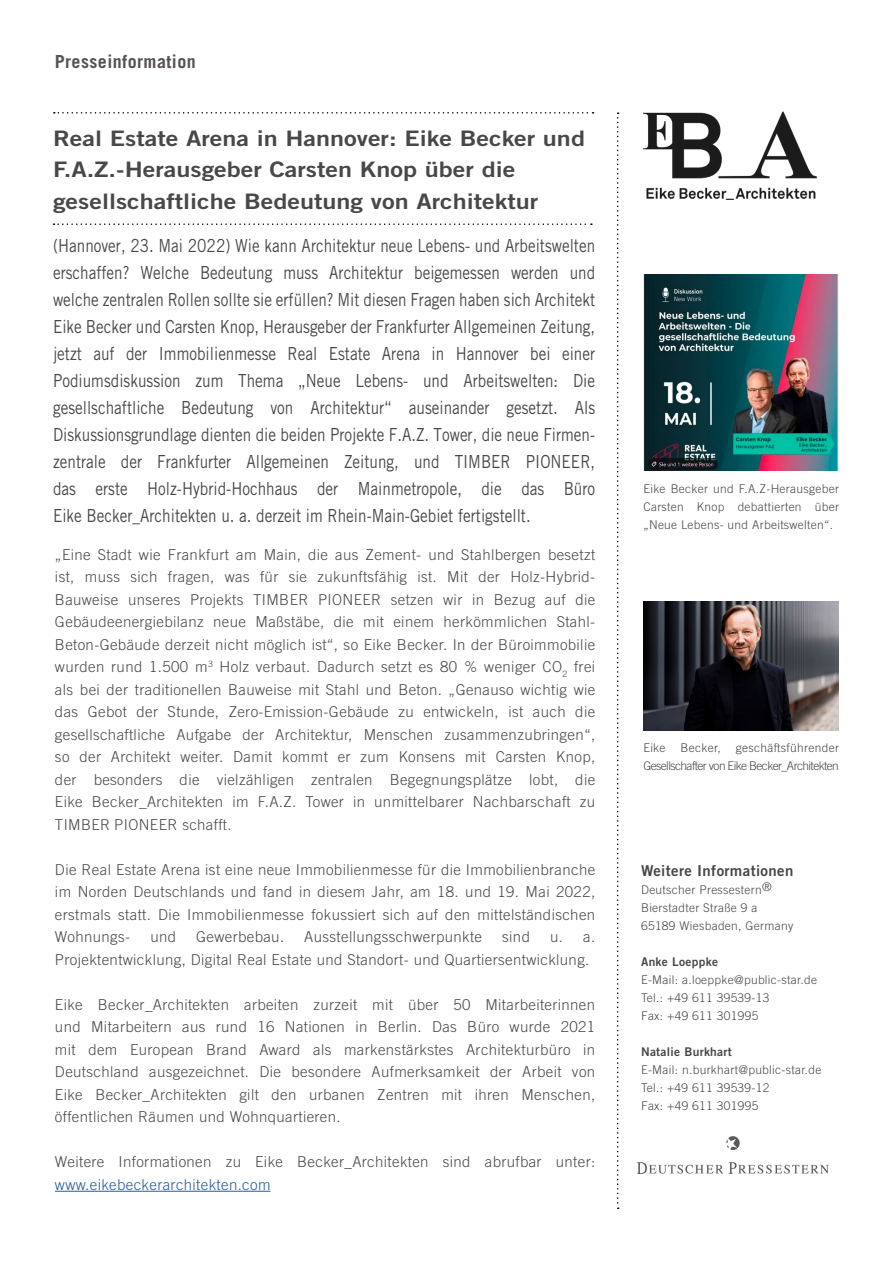
<style>
.page{position:relative;width:893px;height:1263px;background:#fff}
.page>*{position:absolute;margin:0;border:0;box-sizing:border-box;transform-origin:0 0}
.Liste{font:21.3px/31.5px "Trade Gothic LT Bold Two";color:#484847;scale:1.18 1}
.Teaser_PM{font:18px/27px "Trade Gothic LT";color:#484847;text-align:justify;scale:.85 1}
.t1{font:700 18px "Trade Gothic LT";letter-spacing:.025em;color:#585353}
.t2{font:300 15px/22.5px "Trade Gothic LT";letter-spacing:.025em;color:#484847;text-align:justify}
.t3{font:15px "Trade Gothic LT Bold Two";letter-spacing:.025em;color:#484847}
.Liste-2{font:300 12px/18px "Trade Gothic LT";letter-spacing:.025em;color:#484847}
.Liste-3{font:300 12px/18px "Trade Gothic LT";letter-spacing:-.05em;color:#484847;text-align:right}
.t4{font:12px "Trade Gothic LT Bold Two";letter-spacing:.025em;color:#484847}
.s1{color:#245a9c}
.s2{font-family:"Trade Gothic LT Bold Two";font-weight:400}
</style>
<div class="page">
<svg style="left:54px;top:112px;width:540px;height:2px"></svg>
<svg style="left:617px;top:112px;width:2px;height:1097px"></svg>
<hr style="left:55px;top:1191px;width:216px;height:1px;background:#245a9c">
<img style="left:643px;top:111px;width:173px;height:88px">
<svg style="left:54px;top:223px;width:538px;height:2px"></svg>
<img style="left:643px;top:601px;width:196px;height:129px">
<img style="left:643px;top:274px;width:196px;height:196px">
<img style="left:637px;top:1136px;width:192px;height:37px">
<p class="t1" style="left:55px;top:50px;width:143px">Presseinformation</p>
<p class="Liste" style="left:53px;top:122px;width:452px">Real Estate Arena in Hannover: Eike Becker und<br>F.A.Z.-Herausgeber Carsten Knop über die gesellschaftliche Bedeutung von Architektur</p>
<p class="Teaser_PM" style="left:53px;top:232px;width:639px">(Hannover, 23. Mai 2022) Wie kann Architektur neue Lebens- und Arbeitswelten erschaffen? Welche Bedeutung muss Architektur beigemessen werden und welche zentralen Rollen sollte sie erfüllen? Mit diesen Fragen haben sich Architekt Eike Becker und Carsten Knop, Herausgeber der Frankfurter Allgemeinen Zeitung, jetzt auf der Immobilienmesse Real Estate Arena in Hannover bei einer Podiumsdiskussion zum Thema „Neue Lebens- und Arbeitswelten: Die gesellschaftliche Bedeutung von Architektur“ auseinander gesetzt. Als Diskussionsgrundlage dienten die beiden Projekte F.A.Z. Tower, die neue Firmen&shy;zentrale der Frankfurter Allgemeinen Zeitung, und TIMBER PIONEER, das erste Holz-Hybrid-Hochhaus der Mainmetropole, die das Büro Eike Becker_Architekten u. a. derzeit im Rhein-Main-Gebiet fertigstellt.</p>
<p class="t2" style="left:55px;top:543px;width:542px">„Eine Stadt wie Frankfurt am Main, die aus Zement- und Stahlbergen besetzt ist, muss sich fragen, was für sie zukunftsfähig ist. Mit der Holz-Hybrid-Bauweise unseres Projekts TIMBER PIONEER setzen wir in Bezug auf die Gebäudeenergiebilanz neue Maßstäbe, die mit einem herkömmlichen Stahl-Beton-Gebäude derzeit nicht möglich ist“, so Eike Becker. In der Büroimmobilie wurden rund 1.500 m<sup>3</sup> Holz verbaut. Dadurch setzt es 80 % weniger CO<sub>2</sub> frei als bei der traditionellen Bauweise mit Stahl und Beton. „Genauso wichtig wie das Gebot der Stunde, Zero-Emission-Gebäude zu entwickeln, ist auch die gesellschaftliche Aufgabe der Architektur, Menschen zusammenzubringen“, so der Architekt weiter. Damit kommt er zum Konsens mit Carsten Knop, der besonders die vielzähligen zentralen Begegnungsplätze lobt, die Eike Becker_Architekten im F.A.Z. Tower in unmittelbarer Nachbarschaft zu TIMBER PIONEER schafft.</p>
<p class="t2" style="left:55px;top:858px;width:542px">Die Real Estate Arena ist eine neue Immobilienmesse für die Immobilienbranche im Norden Deutschlands und fand in diesem Jahr, am 18. und 19. Mai 2022, erstmals statt. Die Immobilienmesse fokussiert sich auf den mittelständischen Wohnungs-</p>
<p class="t2" style="left:150px;top:925px;width:27px">und</p>
<p class="t2" style="left:196px;top:925px;width:89px">Gewerbebau.</p>
<p class="t2" style="left:304px;top:925px;width:179px">Ausstellungsschwerpunkte</p>
<p class="t2" style="left:502px;top:925px;width:29px">sind</p>
<p class="t2" style="left:55px;top:925px;width:542px;text-indent:495px">u. a.<br>Projektentwicklung, Digital Real Estate und Standort- und Quartiersentwicklung.</p>
<p class="t2" style="left:55px;top:993px;width:542px">Eike Becker_Architekten arbeiten zurzeit mit über 50 Mitarbeiterinnen und Mitarbeitern aus rund 16 Nationen in Berlin. Das Büro wurde 2021 mit dem European Brand Award als markenstärkstes Architekturbüro in Deutschland ausgezeichnet. Die besondere Aufmerksamkeit der Arbeit von Eike Becker_Architekten gilt den urbanen Zentren mit ihren Menschen, öffentlichen Räumen und Wohnquartieren.</p>
<p class="t2" style="left:55px;top:1150px;width:542px">Weitere Informationen zu Eike Becker_Architekten sind abrufbar unter: <span class="s1">www.eikebeckerarchitekten.com</span></p>
<p class="Liste-2" style="left:643px;top:479px;width:197px;text-align:justify">Eike Becker und F.A.Z-Herausgeber Carsten Knop debattierten über „Neue Lebens- und Arbeitswelten“.</p>
<p class="Liste-3" style="left:643px;top:739px;width:197px">geschäftsführender<br>Gesellschafter von Eike Becker_Architekten</p>
<p class="Liste-2" style="left:643px;top:739px;width:24px">Eike</p>
<p class="Liste-2" style="left:681px;top:739px;width:42px">Becker,</p>
<p class="t3" style="left:641px;top:861px;width:154px">Weitere Informationen</p>
<p class="Liste-2" style="left:641px;top:880px;width:132px">Deutscher Pressestern®</p>
<p class="Liste-2" style="left:641px;top:898px;width:154px">Bierstadter Straße 9 a<br>65189 Wiesbaden, Germany</p>
<p class="t4" style="left:641px;top:954px;width:78px">Anke Loeppke</p>
<p class="Liste-2" style="left:641px;top:970px;width:178px">E-Mail: a.loeppke@public-star.de</p>
<p class="Liste-2" style="left:641px;top:988px;width:130px">Tel.: +49 611 39539-13<br>Fax: +49 611 301995</p>
<p class="Liste-2" style="left:641px;top:1042px;width:182px"><span class="s2">Natalie Burkhart<br></span>E-Mail: n.burkhart@public-star.de</p>
<p class="Liste-2" style="left:641px;top:1078px;width:130px">Tel.: +49 611 39539-12<br>Fax: +49 611 301995</p>
</div>
